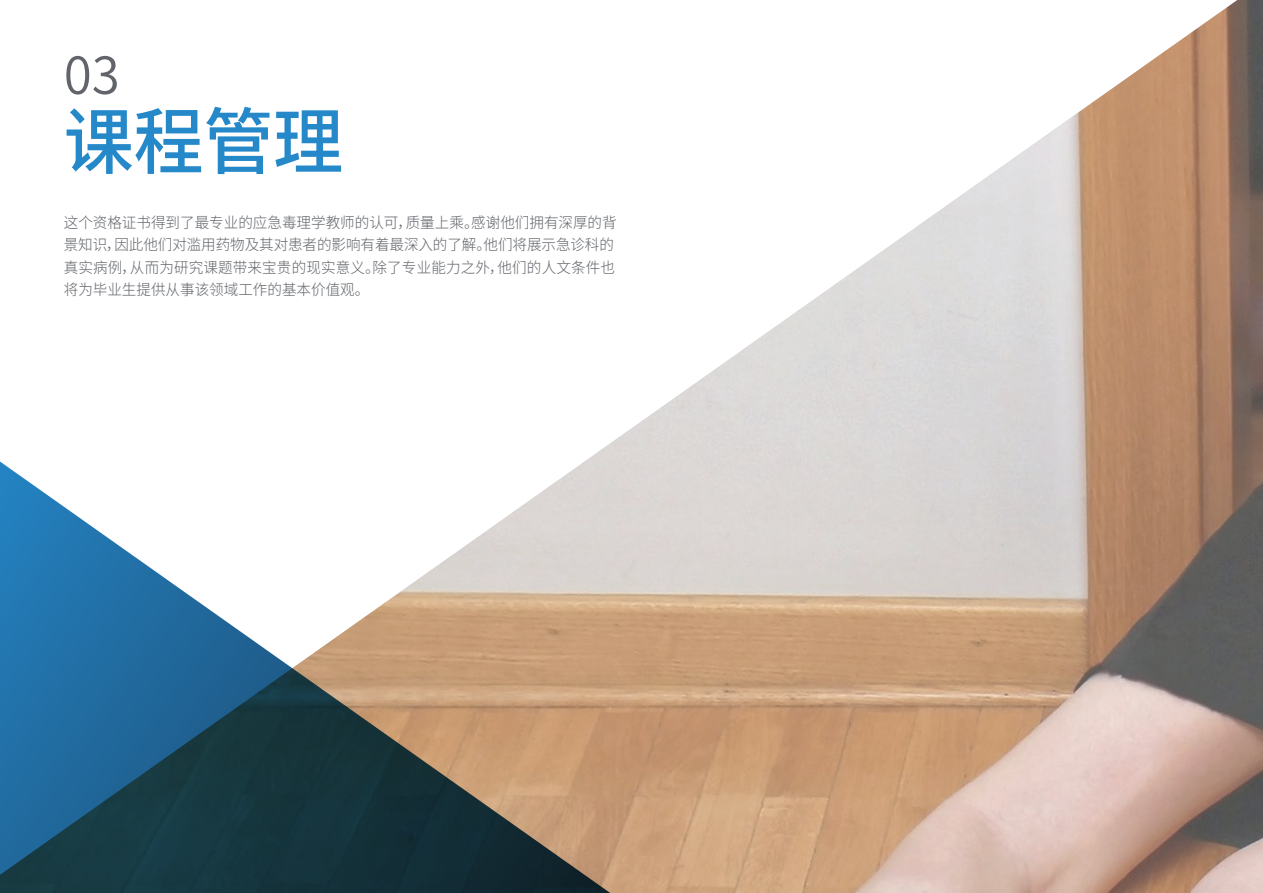
<style>
.page{position:relative;width:1263px;height:893px;background:#fff}
.page>*{position:absolute;margin:0;border:0;box-sizing:border-box;transform-origin:0 0}
.t1{font:500 72px "Source Han Sans CN";color:#2488c9}
.t2{font:52.5px "Source Han Sans CN";color:#61646a}
.t3{font:300 15px/22.5px "Source Han Sans CN";color:#61646a}
</style>
<div class="page">
<img style="left:607px;top:0;width:656px;height:893px">
<svg style="left:0;top:446px;width:640px;height:447px"></svg>
<h2 class="t2" style="left:64px;top:45px;width:57px">03</h2>
<h1 class="t1" style="left:64px;top:101px;width:281px">课程管理</h1>
<p class="t3" style="left:64px;top:211px;width:554px">这个资格证书得到了最专业的应急毒理学教师的认可，质量上乘。感谢他们拥有深厚的背景知识，因此他们对滥用药物及其对患者的影响有着最深入的了解。他们将展示急诊科的真实病例，从而为研究课题带来宝贵的现实意义。除了专业能力之外，他们的人文条件也将为毕业生提供从事该领域工作的基本价值观。</p>
</div>
